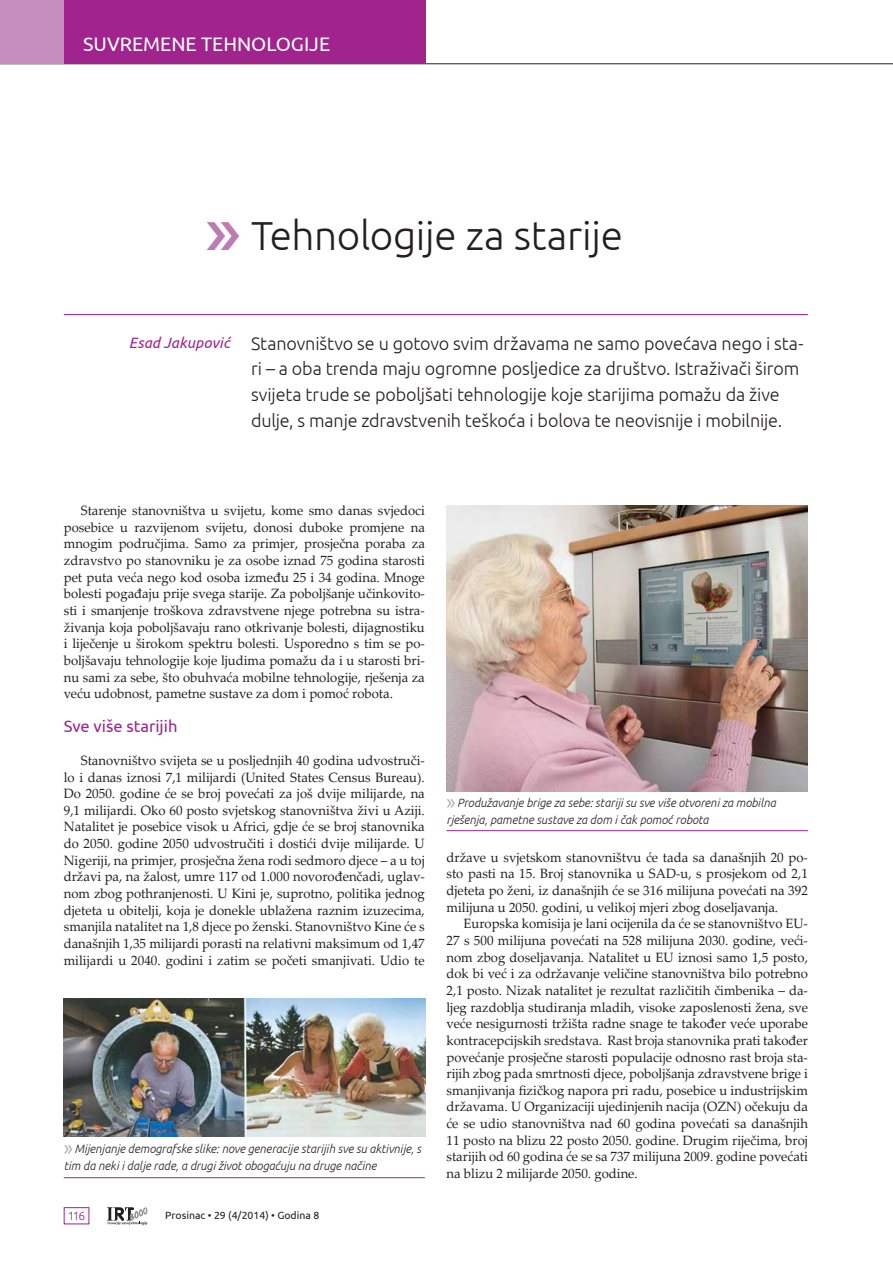
<style>
.page{position:relative;width:893px;height:1263px;background:#fff}
.page>*{position:absolute;margin:0;border:0;box-sizing:border-box;transform-origin:0 0}
.t1{font:300 40.5px "Ubuntu";letter-spacing:-.01em;color:#231f20}
.t2{font:19.5px "Ubuntu";color:#fff}
.t3{font:300 18px/25.5px "Ubuntu";letter-spacing:-.01em;color:#231f20}
.t4{font:16.5px "Ubuntu";color:#a0238e}
.t5{font:italic 15px "Ubuntu";letter-spacing:.005em;color:#a0238e}
.t6{font:13.5px/16.6px "Palatino Linotype";color:#231f20;text-align:justify}
.t7{font:italic 300 12px/16.5px "Ubuntu";color:#231f20}
.t8{font:300 12px "Ubuntu";color:#a0238e}
.t9{font:10.5px "Ubuntu";color:#231f20}
.s1{font-family:"Myriad Pro";font-weight:400;font-style:normal;font-size:22.5px;color:#a8a9ad}
</style>
<div class="page">
<svg style="left:107px;top:1207px;width:40px;height:18px"></svg>
<hr style="left:0;top:63px;width:893px;height:1px;background:#231f20">
<div style="left:64px;top:1207px;width:25px;height:17px;border:1px solid #a0238e"></div>
<div style="left:0;top:0;width:64px;height:64px;background:#c68ebf"></div>
<div style="left:64px;top:0;width:361px;height:64px;background:#a0238e"></div>
<img style="left:446px;top:505px;width:362px;height:287px">
<hr style="left:446px;top:830px;width:362px;height:1px;background:#a0238e">
<img style="left:64px;top:999px;width:361px;height:137px">
<hr style="left:64px;top:1177px;width:361px;height:1px;background:#a0238e">
<hr style="left:64px;top:314px;width:744px;height:1px;background:#a0238e">
<h2 class="t2" style="left:83px;top:32px;width:248px">SUVREMENE TEHNOLOGIJE</h2>
<h1 class="t1" style="left:251px;top:212px;width:373px">Tehnologije za starije</h1>
<p class="t5" style="left:129px;top:333px;width:102px">Esad Jakupović</p>
<p class="t3" style="left:251px;top:330px;width:554px">Stanovništvo se u gotovo svim državama ne samo povećava nego i sta&shy;ri – a oba trenda maju ogromne posljedice za društvo. Istraživači širom svijeta trude se poboljšati tehnologije koje starijima pomažu da žive dulje, s manje zdravstvenih teškoća i bolova te neovisnije i mobilnije.</p>
<p class="t6" style="left:64px;top:502px;width:363px;text-indent:17px">Starenje stanovništva u svijetu, kome smo danas svjedoci posebice u razvijenom svijetu, donosi duboke promjene na mnogim područjima. Samo za primjer, prosječna poraba za zdravstvo po stanovniku je za osobe iznad 75 godina starosti pet puta veća nego kod osoba između 25 i 34 godina. Mnoge bolesti pogađaju prije svega starije. Za poboljšanje učinkovito&shy;sti i smanjenje troškova zdravstvene njege potrebna su istra&shy;živanja koja poboljšavaju rano otkrivanje bolesti, dijagnostiku i liječenje u širokom spektru bolesti. Usporedno s tim se po&shy;boljšavaju tehnologije koje ljudima pomažu da i u starosti bri&shy;nu sami za sebe, što obuhvaća mobilne tehnologije, rješenja za veću udobnost, pametne sustave za dom i pomoć robota.</p>
<p class="t4" style="left:64px;top:716px;width:115px">Sve više starijih</p>
<p class="t6" style="left:64px;top:751px;width:363px;text-indent:17px">Stanovništvo svijeta se u posljednjih 40 godina udvostruči&shy;lo i danas iznosi 7,1 milijardi (United States Census Bureau).<br>Do 2050. godine će se broj povećati za još dvije milijarde, na 9,1 milijardi. Oko 60 posto svjetskog stanovništva živi u Aziji.<br>Natalitet je posebice visok u Africi, gdje će se broj stanovnika do 2050. godine 2050 udvostručiti i dostići dvije milijarde. U Nigeriji, na primjer, prosječna žena rodi sedmoro djece – a u toj državi pa, na žalost, umre 117 od 1.000 novorođenčadi, uglav&shy;nom zbog pothranjenosti. U Kini je, suprotno, politika jednog djeteta u obitelji, koja je donekle ublažena raznim izuzecima, smanjila natalitet na 1,8 djece po ženski. Stanovništvo Kine će s današnjih 1,35 milijardi porasti na relativni maksimum od 1,47 milijardi u 2040. godini i zatim se početi smanjivati. Udio te</p>
<p class="t7" style="left:64px;top:1140px;width:359px"><span class="s1">»</span>Mijenjanje demografske slike: nove generacije starijih sve su aktivnije, s tim da neki i dalje rade, a drugi život obogaćuju na druge načine</p>
<p class="t8" style="left:68px;top:1208px;width:19px">116</p>
<p class="t9" style="left:165px;top:1209px;width:156px">Prosinac • 29 (4/2014) • Godina 8</p>
<p class="t7" style="left:446px;top:794px;width:331px"><span class="s1">»</span>Produžavanje brige za sebe: stariji su sve više otvoreni za mobilna rješenja, pametne sustave za dom i čak pomoć robota</p>
<p class="t6" style="left:446px;top:848px;width:363px">države u svjetskom stanovništvu će tada sa današnjih 20 po&shy;sto pasti na 15. Broj stanovnika u SAD-u, s prosjekom od 2,1 djeteta po ženi, iz današnjih će se 316 milijuna povećati na 392 milijuna u 2050. godini, u velikoj mjeri zbog doseljavanja.</p>
<p class="t6" style="left:446px;top:915px;width:363px;text-indent:17px">Europska komisija je lani ocijenila da će se stanovništvo EU-27 s 500 milijuna povećati na 528 milijuna 2030. godine, veći&shy;nom zbog doseljavanja. Natalitet u EU iznosi samo 1,5 posto, dok bi već i za održavanje veličine stanovništva bilo potrebno 2,1 posto. Nizak natalitet je rezultat različitih čimbenika – da&shy;ljeg razdoblja studiranja mladih, visoke zaposlenosti žena, sve veće nesigurnosti tržišta radne snage te također veće uporabe kontracepcijskih sredstava. Rast broja stanovnika prati također povećanje prosječne starosti populacije odnosno rast broja sta&shy;rijih zbog pada smrtnosti djece, poboljšanja zdravstvene brige i smanjivanja fizičkog napora pri radu, posebice u industrijskim državama. U Organizaciji ujedinjenih nacija (OZN) očekuju da će se udio stanovništva nad 60 godina povećati sa današnjih 11 posto na blizu 22 posto 2050. godine. Drugim riječima, broj starijih od 60 godina će se sa 737 milijuna 2009. godine povećati na blizu 2 milijarde 2050. godine.</p>
</div>
